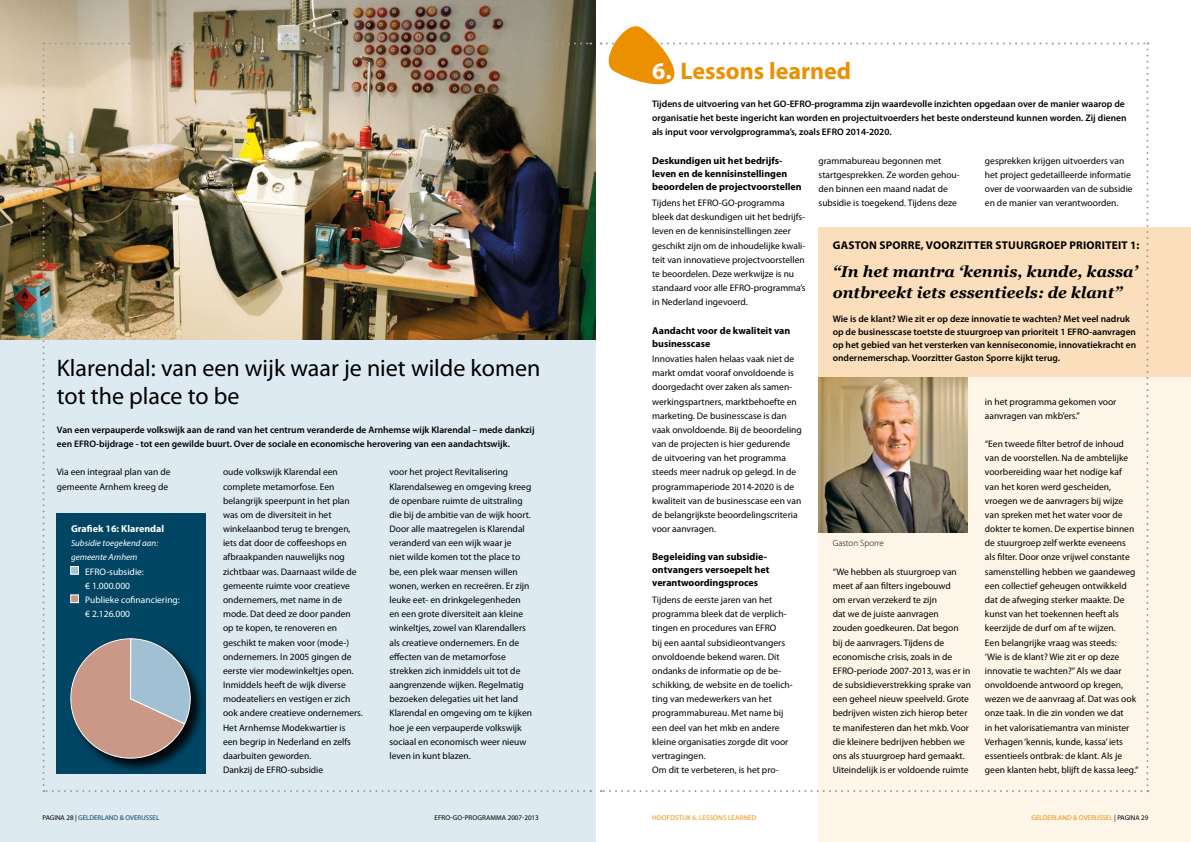
<style>
.page{position:relative;width:1191px;height:842px;background:#fff}
.page>*{position:absolute;margin:0;border:0;box-sizing:border-box;transform-origin:0 0}
._01c__Onderhoofdstuk{font:24px/28px "Myriad Pro";color:#000}
._01a__Hoofdstuk_kop{font:700 24px "Myriad Pro";color:#eb9000}
._01d__Interview_kop{font:italic 700 15.7px/20.9px "Georgia";color:#000}
._01e__Interview_naam{font:700 11.3px "Myriad Pro";letter-spacing:.02em;color:#000}
._04c__Hoofdstuk_tuss{font:700 10px/13px "Myriad Pro";color:#000}
._04f__grafiek_kop{font:700 10px "Myriad Pro";color:#fff}
._04a__Broodtekst{font:9.5px/14.2px "Myriad Pro";color:#000}
._04j__Inleiding{font:600 9.5px/14.2px "Myriad Pro";color:#000}
._01f__Interview_inle{font:600 9.5px/13px "Myriad Pro";color:#000}
._04h__Staatjes{font:9.5px "Myriad Pro";color:#fff}
._04g__Grafiek_subsid{font:italic 9px "Myriad Pro";color:#fff}
._04k__Bijschrift{font:300 9px "Myriad Pro";color:#000}
._06b__Paginanummer_l{font:7px "Myriad Pro";color:#004563}
._06a__Paginanummer_r{font:7px "Myriad Pro";color:#eb9000}
._06c__Voet_links{font:7px "Myriad Pro";letter-spacing:.02em;color:#000}
._06d__Voet_rechts{font:7px "Myriad Pro";letter-spacing:.02em;color:#eb9000}
.s1{color:#fff}
.s2{color:#000}
</style>
<div class="page">
<div style="left:818px;top:227px;width:373px;height:615px;background:#fef5e9"></div>
<div style="left:818px;top:227px;width:373px;height:149px;background:#fbdfbc"></div>
<div style="left:0;top:0;width:595px;height:842px;background:#deeaf1"></div>
<img style="left:0;top:0;width:595px;height:340px">
<svg style="left:601px;top:26px;width:547px;height:766px"></svg>
<img style="left:43px;top:43px;width:548px;height:749px">
<p class="_01c__Onderhoofdstuk" style="left:57px;top:354px;width:485px">Klarendal: van een wijk waar je niet wilde komen tot the place to be</p>
<p class="_04j__Inleiding" style="left:57px;top:422px;width:479px">Van een verpauperde volkswijk aan de rand van het centrum veranderde de Arnhemse wijk Klarendal – mede dankzij een EFRO-bijdrage - tot een gewilde buurt. Over de sociale en economische herovering van een aandachtswijk.</p>
<p class="_04a__Broodtekst" style="left:57px;top:465px;width:115px">Via een integraal plan van de gemeente Arnhem kreeg de</p>
<p class="_04a__Broodtekst" style="left:389px;top:465px;width:143px">voor het project Revitalisering Klarendalseweg en omgeving kreeg de openbare ruimte de uitstraling die bij de ambitie van de wijk hoort.<br>Door alle maatregelen is Klarendal veranderd van een wijk waar je<br>niet wilde komen tot the place to be, een plek waar mensen willen wonen, werken en recreëren. Er zijn leuke eet- en drinkgelegenheden en een grote diversiteit aan kleine winkeltjes, zowel van Klarendallers als creatieve ondernemers. En de</p>
<p class="_04a__Broodtekst" style="left:389px;top:649px;width:144px">effecten van de metamorfose strekken zich inmiddels uit tot de aangrenzende wijken. Regelmatig bezoeken delegaties uit het land<br>Klarendal en omgeving om te kijken hoe je een verpauperde volkswijk sociaal en economisch weer nieuw leven in kunt blazen.</p>
<p class="_04a__Broodtekst" style="left:223px;top:465px;width:141px">oude volkswijk Klarendal een complete metamorfose. Een belangrijk speerpunt in het plan was om de diversiteit in het winkelaanbod terug te brengen, iets dat door de coffeeshops en afbraakpanden nauwelijks nog zichtbaar was. Daarnaast wilde de gemeente ruimte voor creatieve ondernemers, met name in de mode. Dat deed ze door panden op te kopen, te renoveren en geschikt te maken voor (mode-) ondernemers. In 2005 gingen de eerste vier modewinkeltjes open.<br>Inmiddels heeft de wijk diverse modeateliers en vestigen er zich ook andere creatieve ondernemers.<br>Het Arnhemse Modekwartier is<br>een begrip in Nederland en zelfs daarbuiten geworden.</p>
<p class="_04a__Broodtekst" style="left:223px;top:763px;width:102px">Dankzij de EFRO-subsidie</p>
<p class="_04f__grafiek_kop" style="left:71px;top:522px;width:95px">Grafiek 16: Klarendal</p>
<p class="_04g__Grafiek_subsid" style="left:71px;top:538px;width:89px">Subsidie toegekend aan:</p>
<p class="_04g__Grafiek_subsid" style="left:71px;top:552px;width:68px">gemeente Arnhem</p>
<p class="_04h__Staatjes" style="left:85px;top:566px;width:60px">EFRO-subsidie:</p>
<p class="_04h__Staatjes" style="left:85px;top:580px;width:46px">€ 1.000.000</p>
<p class="_04h__Staatjes" style="left:85px;top:594px;width:96px">Publieke cofinanciering:</p>
<p class="_04h__Staatjes" style="left:85px;top:608px;width:46px">€ 2.126.000</p>
<p class="_01a__Hoofdstuk_kop" style="left:652px;top:55px;width:201px"><span class="s1">6.</span> Lessons learned</p>
<p class="_04j__Inleiding" style="left:652px;top:96px;width:476px">Tijdens de uitvoering van het GO-EFRO-programma zijn waardevolle inzichten opgedaan over de manier waarop de organisatie het beste ingericht kan worden en projectuitvoerders het beste ondersteund kunnen worden. Zij dienen als input voor vervolgprogramma’s, zoals EFRO 2014-2020.</p>
<p class="_04a__Broodtekst" style="left:818px;top:153px;width:142px">grammabureau begonnen met startgesprekken. Ze worden gehou&shy;den binnen een maand nadat de subsidie is toegekend. Tijdens deze</p>
<p class="_04a__Broodtekst" style="left:985px;top:153px;width:149px">gesprekken krijgen uitvoerders van het project gedetailleerde informatie over de voorwaarden van de subsidie en de manier van verantwoorden.</p>
<p class="_04c__Hoofdstuk_tuss" style="left:652px;top:153px;width:151px">Deskundigen uit het bedrijfs&shy;leven en de kennisinstellingen beoordelen de projectvoorstellen</p>
<p class="_04a__Broodtekst" style="left:652px;top:196px;width:155px">Tijdens het EFRO-GO-programma bleek dat deskundigen uit het bedrijfs&shy;leven en de kennisinstellingen zeer geschikt zijn om de inhoudelijke kwali&shy;teit van innovatieve projectvoorstellen te beoordelen. Deze werkwijze is nu standaard voor alle EFRO-programma’s in Nederland ingevoerd.</p>
<p class="_04c__Hoofdstuk_tuss" style="left:652px;top:323px;width:140px">Aandacht voor de kwaliteit van businesscase</p>
<p class="_04a__Broodtekst" style="left:652px;top:352px;width:151px">Innovaties halen helaas vaak niet de markt omdat vooraf onvoldoende is doorgedacht over zaken als samen&shy;werkingspartners, marktbehoefte en marketing. De businesscase is dan vaak onvoldoende. Bij de beoordeling van de projecten is hier gedurende de uitvoering van het programma steeds meer nadruk op gelegd. In de programmaperiode 2014-2020 is de kwaliteit van de businesscase een van de belangrijkste beoordelingscriteria voor aanvragen.</p>
<p class="_04c__Hoofdstuk_tuss" style="left:652px;top:550px;width:119px">Begeleiding van subsidie&shy;ontvangers versoepelt het verantwoordingsproces</p>
<p class="_04a__Broodtekst" style="left:652px;top:592px;width:142px">Tijdens de eerste jaren van het programma bleek dat de verplich&shy;tingen en procedures van EFRO<br>bij een aantal subsidieontvangers onvoldoende bekend waren. Dit ondanks de informatie op de be&shy;schikking, de website en de toelich&shy;ting van medewerkers van het programmabureau. Met name bij een deel van het mkb en andere kleine organisaties zorgde dit voor vertragingen.</p>
<p class="_04a__Broodtekst" style="left:652px;top:763px;width:127px">Om dit te verbeteren, is het pro-</p>
<p class="_01e__Interview_naam" style="left:833px;top:237px;width:308px">GASTON SPORRE, VOORZITTER STUURGROEP PRIORITEIT 1:</p>
<h1 class="_01d__Interview_kop" style="left:832px;top:260px;width:307px">“In het mantra ‘kennis, kunde, kassa’ ontbreekt iets essentieels: de klant”</h1>
<p class="_01f__Interview_inle" style="left:832px;top:312px;width:305px">Wie is de klant? Wie zit er op deze innovatie te wachten? Met veel nadruk op de businesscase toetste de stuurgroep van prioriteit 1 EFRO-aanvragen op het gebied van het versterken van kenniseconomie, innovatiekracht en ondernemerschap. Voorzitter Gaston Sporre kijkt terug.</p>
<p class="_04a__Broodtekst" style="left:985px;top:394px;width:133px">in het programma gekomen voor aanvragen van mkb’ers.”</p>
<p class="_04a__Broodtekst" style="left:985px;top:437px;width:155px">“Een tweede filter betrof de inhoud van de voorstellen. Na de ambtelijke voorbereiding waar het nodige kaf van het koren werd gescheiden, vroegen we de aanvragers bij wijze van spreken met het water voor de dokter te komen. De expertise binnen de stuurgroep zelf werkte eveneens als filter. Door onze vrijwel constante samenstelling hebben we gaandeweg een collectief geheugen ontwikkeld dat de afweging sterker maakte. De kunst van het toekennen heeft als keerzijde de durf om af te wijzen.<br>Een belangrijke vraag was steeds:<br>‘Wie is de klant? Wie zit er op deze innovatie te wachten?” Als we daar onvoldoende antwoord op kregen, wezen we de aanvraag af. Dat was ook onze taak. In die zin vonden we dat<br>in het valorisatiemantra van minister Verhagen ‘kennis, kunde, kassa’ iets essentieels ontbrak: de klant. Als je geen klanten hebt, blijft de kassa leeg.“</p>
<p class="_04k__Bijschrift" style="left:832px;top:538px;width:53px">Gaston Sporre</p>
<p class="_04a__Broodtekst" style="left:832px;top:564px;width:140px">“We hebben als stuurgroep van meet af aan filters ingebouwd<br>om ervan verzekerd te zijn<br>dat we de juiste aanvragen<br>zouden goedkeuren. Dat begon<br>bij de aanvragers. Tijdens de economische crisis, zoals in de<br>EFRO-periode 2007-2013, was er in de subsidieverstrekking sprake van een geheel nieuw speelveld. Grote bedrijven wisten zich hierop beter te manifesteren dan het mkb. Voor die kleinere bedrijven hebben we ons als stuurgroep hard gemaakt.<br>Uiteindelijk is er voldoende ruimte</p>
<p class="_06b__Paginanummer_l" style="left:43px;top:813px;width:118px"><span class="s2">PAGINA 28 |</span> GELDERLAND &amp; OVERIJSSEL</p>
<p class="_06c__Voet_links" style="left:434px;top:813px;width:106px">EFRO-GO-PROGRAMMA 2007-2013</p>
<p class="_06d__Voet_rechts" style="left:652px;top:813px;width:106px">HOOFDSTUK 6. LESSONS LEARNED</p>
<p class="_06a__Paginanummer_r" style="left:1031px;top:813px;width:118px">GELDERLAND &amp; OVERIJSSEL <span class="s2">| PAGINA 29</span></p>
</div>
